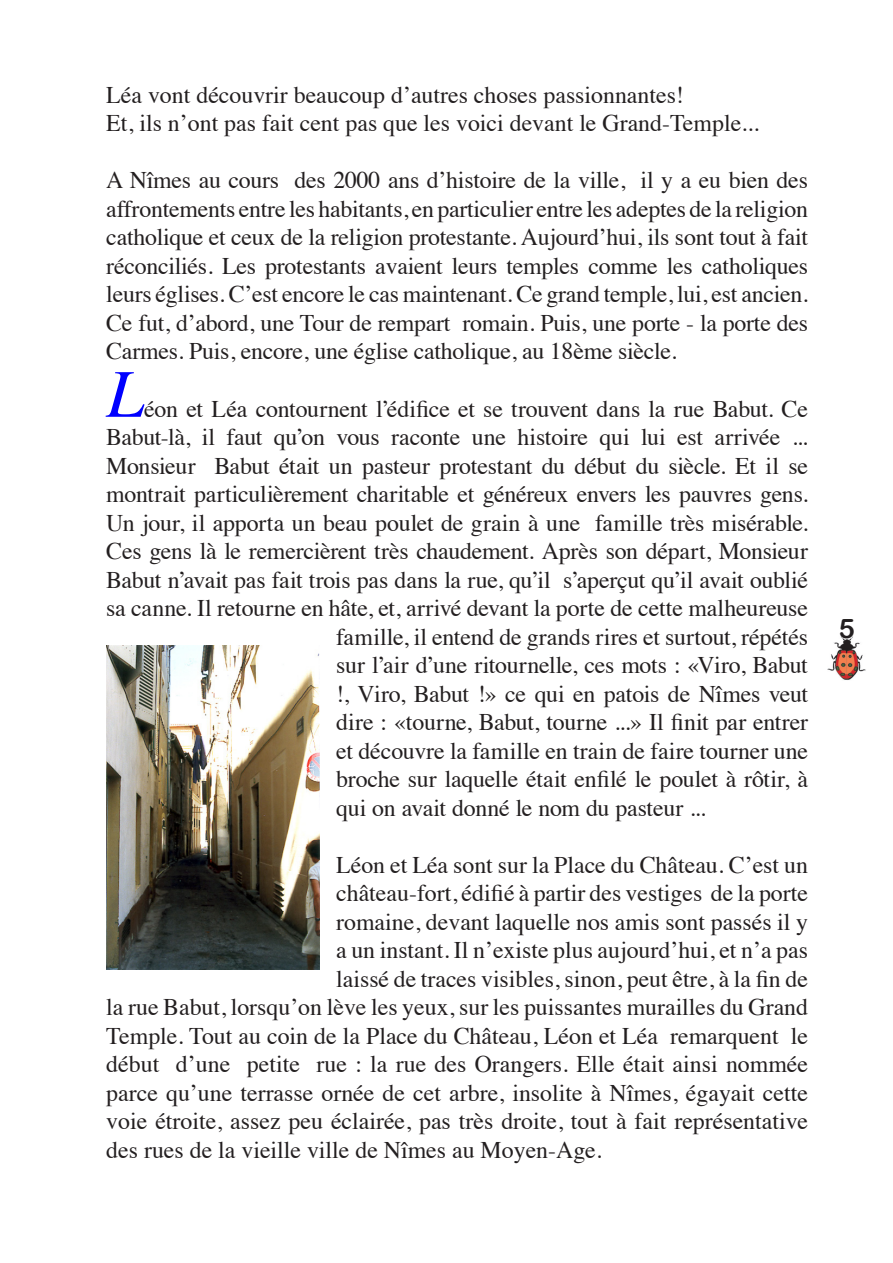
<style>
.page{position:relative;width:893px;height:1263px;background:#fff}
.page>*{position:absolute;margin:0;border:0;box-sizing:border-box;transform-origin:0 0}
.Txt{font:italic 68.4px "Times";color:#00f}
.t1{font:27px "Arial Rounded MT Bold";color:#231f20}
.Txt-2{font:23.85px/28.5px "Times";color:#231f20;text-align:justify}
</style>
<div class="page">
<img style="left:827px;top:636px;width:39px;height:44px">
<img style="left:106px;top:645px;width:213px;height:324px">
<p class="Txt-2" style="left:106px;top:79px;width:579px">Léa vont découvrir beaucoup d’autres choses passionnantes!</p>
<p class="Txt-2" style="left:106px;top:107px;width:654px">Et, ils n’ont pas fait cent pas que les voici devant le Grand-Temple...</p>
<p class="Txt-2" style="left:106px;top:164px;width:703px">A Nîmes au cours des 2000 ans d’histoire de la ville, il y a eu bien des affrontements entre les habitants, en particulier entre les adeptes de la religion catholique et ceux de la religion protestante. Aujourd’hui, ils sont tout à fait réconciliés. Les protestants avaient leurs temples comme les catholiques leurs églises. C’est encore le cas maintenant. Ce grand temple, lui, est ancien.<br>Ce fut, d’abord, une Tour de rempart romain. Puis, une porte - la porte des Carmes. Puis, encore, une église catholique, au 18ème siècle.</p>
<p class="Txt" style="left:106px;top:334px;width:40px">L</p>
<p class="Txt-2" style="left:144px;top:392px;width:665px">éon et Léa contournent l’édifice et se trouvent dans la rue Babut. Ce</p>
<p class="Txt-2" style="left:106px;top:421px;width:703px">Babut-là, il faut qu’on vous raconte une histoire qui lui est arrivée ...</p>
<p class="Txt-2" style="left:106px;top:449px;width:703px">Monsieur Babut était un pasteur protestant du début du siècle. Et il se</p>
<p class="Txt-2" style="left:106px;top:478px;width:703px">montrait particulièrement charitable et généreux envers les pauvres gens.</p>
<p class="Txt-2" style="left:106px;top:506px;width:703px">Un jour, il apporta un beau poulet de grain à une famille très misérable.</p>
<p class="Txt-2" style="left:106px;top:535px;width:703px">Ces gens là le remercièrent très chaudement. Après son départ, Monsieur</p>
<p class="Txt-2" style="left:106px;top:563px;width:703px">Babut n’avait pas fait trois pas dans la rue, qu’il s’aperçut qu’il avait oublié</p>
<p class="Txt-2" style="left:106px;top:592px;width:703px">sa canne. Il retourne en hâte, et, arrivé devant la porte de cette malheureuse</p>
<p class="Txt-2" style="left:336px;top:620px;width:473px">famille, il entend de grands rires et surtout, répétés</p>
<p class="Txt-2" style="left:336px;top:649px;width:473px">sur l’air d’une ritournelle, ces mots : «Viro, Babut</p>
<p class="Txt-2" style="left:336px;top:677px;width:473px">!, Viro, Babut !» ce qui en patois de Nîmes veut</p>
<p class="Txt-2" style="left:336px;top:706px;width:473px">dire : «tourne, Babut, tourne ...» Il finit par entrer</p>
<p class="Txt-2" style="left:336px;top:734px;width:473px">et découvre la famille en train de faire tourner une</p>
<p class="Txt-2" style="left:336px;top:763px;width:473px">broche sur laquelle était enfilé le poulet à rôtir, à</p>
<p class="Txt-2" style="left:336px;top:791px;width:371px">qui on avait donné le nom du pasteur ...</p>
<p class="Txt-2" style="left:336px;top:848px;width:473px">Léon et Léa sont sur la Place du Château. C’est un</p>
<p class="Txt-2" style="left:336px;top:877px;width:473px">château-fort, édifié à partir des vestiges de la porte</p>
<p class="Txt-2" style="left:336px;top:905px;width:473px">romaine, devant laquelle nos amis sont passés il y</p>
<p class="Txt-2" style="left:336px;top:934px;width:473px">a un instant. Il n’existe plus aujourd’hui, et n’a pas</p>
<p class="Txt-2" style="left:336px;top:962px;width:473px">laissé de traces visibles, sinon, peut être, à la fin de</p>
<p class="Txt-2" style="left:106px;top:991px;width:703px">la rue Babut, lorsqu’on lève les yeux, sur les puissantes murailles du Grand</p>
<p class="Txt-2" style="left:106px;top:1019px;width:703px">Temple. Tout au coin de la Place du Château, Léon et Léa remarquent le</p>
<p class="Txt-2" style="left:106px;top:1048px;width:703px">début d’une petite rue : la rue des Orangers. Elle était ainsi nommée</p>
<p class="Txt-2" style="left:106px;top:1076px;width:703px">parce qu’une terrasse ornée de cet arbre, insolite à Nîmes, égayait cette</p>
<p class="Txt-2" style="left:106px;top:1105px;width:703px">voie étroite, assez peu éclairée, pas très droite, tout à fait représentative</p>
<p class="Txt-2" style="left:106px;top:1133px;width:497px">des rues de la vieille ville de Nîmes au Moyen-Age.</p>
<p class="t1" style="left:839px;top:612px;width:18px">5</p>
</div>
